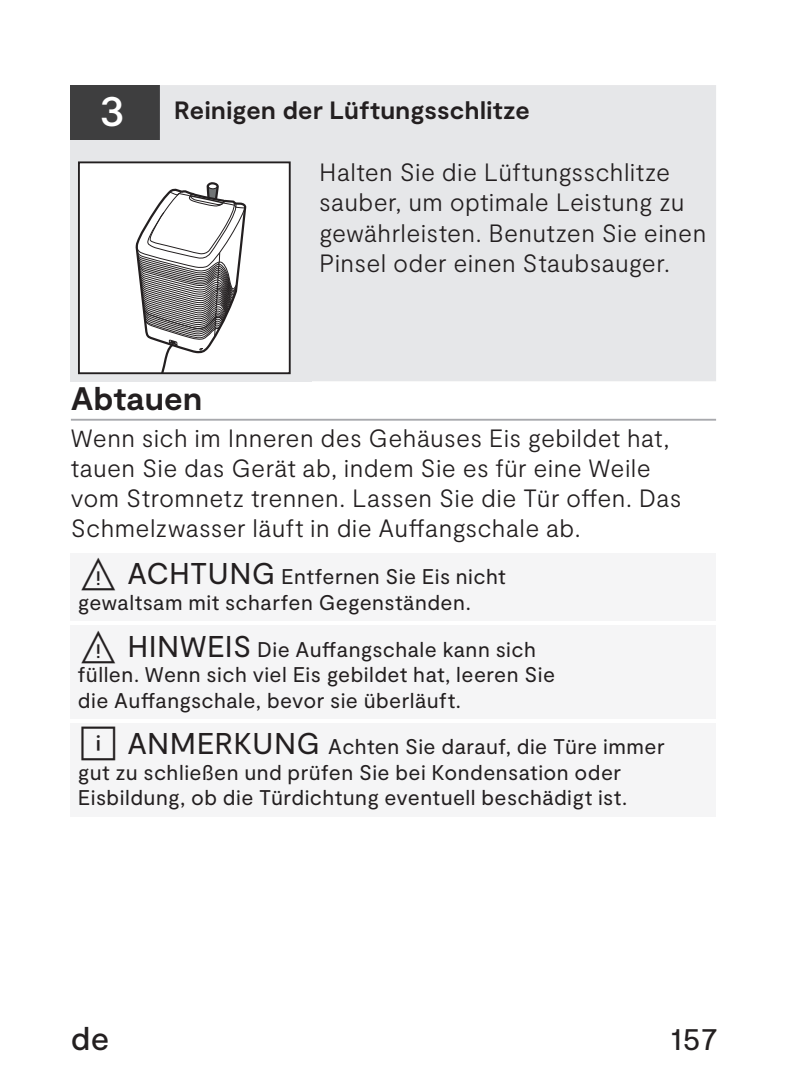
<style>
.page{position:relative;width:787px;height:1092px;background:#fff}
.page>*{position:absolute;margin:0;border:0;box-sizing:border-box;transform-origin:0 0}
.t1{font:500 45px "Moderat";color:#fff}
.Paragraph_title{font:700 32.5px "Moderat";letter-spacing:.01em;color:#231f20}
.t2{font:32.5px "Moderat";color:#231f20}
.t3{font:500 32.5px "Moderat";color:#231f20}
.Paragraph_text{font:300 25px/30px "Moderat";letter-spacing:.015em;color:#231f20}
.Paragraph_install_st{font:700 25px "Moderat";letter-spacing:.015em;color:#231f20}
.Paragraph_warning_te{font:21.25px/25.5px "Moderat";letter-spacing:.02em;color:#231f20}
.s1{font-size:30px}
</style>
<div class="page">
<hr style="left:71px;top:419px;width:645px;height:1px;background:#a8a9ad">
<div style="left:71px;top:553px;width:645px;height:68px;background:#f5f5f6"></div>
<div style="left:71px;top:625px;width:645px;height:93px;background:#f5f5f6"></div>
<div style="left:71px;top:723px;width:645px;height:93px;background:#f5f5f6"></div>
<div style="left:71px;top:85px;width:89px;height:55px;background:#3e3e3f"></div>
<div style="left:160px;top:85px;width:556px;height:296px;background:#e6e7e9"></div>
<div style="left:71px;top:140px;width:241px;height:241px;background:#e6e7e9"></div>
<div style="left:79px;top:162px;width:211px;height:211px;background:#fff"></div>
<svg style="left:135px;top:182px;width:112px;height:189px"></svg>
<div style="left:78px;top:161px;width:213px;height:213px;border:2px solid #231f20"></div>
<p class="t1" style="left:99px;top:84px;width:27px">3</p>
<p class="Paragraph_install_st" style="left:174px;top:96px;width:357px">Reinigen der Lüftungsschlitze</p>
<p class="Paragraph_text" style="left:319px;top:158px;width:389px">Halten Sie die Lüftungsschlitze sauber, um optimale Leistung zu gewährleisten. Benutzen Sie einen Pinsel oder einen Staubsauger.</p>
<p class="Paragraph_title" style="left:71px;top:380px;width:133px">Abtauen</p>
<p class="Paragraph_text" style="left:71px;top:424px;width:612px">Wenn sich im Inneren des Gehäuses Eis gebildet hat, tauen Sie das Gerät ab, indem Sie es für eine Weile vom Stromnetz trennen. Lassen Sie die Tür offen. Das Schmelzwasser läuft in die Auffangschale ab.</p>
<p class="Paragraph_warning_te" style="left:78px;top:564px;width:429px">⚠ <span class="s1">ACHTUNG</span> Entfernen Sie Eis nicht gewaltsam mit scharfen Gegenständen.</p>
<p class="Paragraph_warning_te" style="left:78px;top:637px;width:478px">⚠ <span class="s1">HINWEIS</span> Die Auffangschale kann sich füllen. Wenn sich viel Eis gebildet hat, leeren Sie die Auffangschale, bevor sie überläuft.</p>
<p class="Paragraph_warning_te" style="left:78px;top:734px;width:588px;text-indent:49px"><span class="s1">ANMERKUNG</span> Achten Sie darauf, die Türe immer gut zu schließen und prüfen Sie bei Kondensation oder<br>Eisbildung, ob die Türdichtung eventuell beschädigt ist.</p>
<h2 class="t3" style="left:71px;top:1019px;width:40px">de</h2>
<h2 class="t2" style="left:670px;top:1019px;width:49px">157</h2>
</div>
